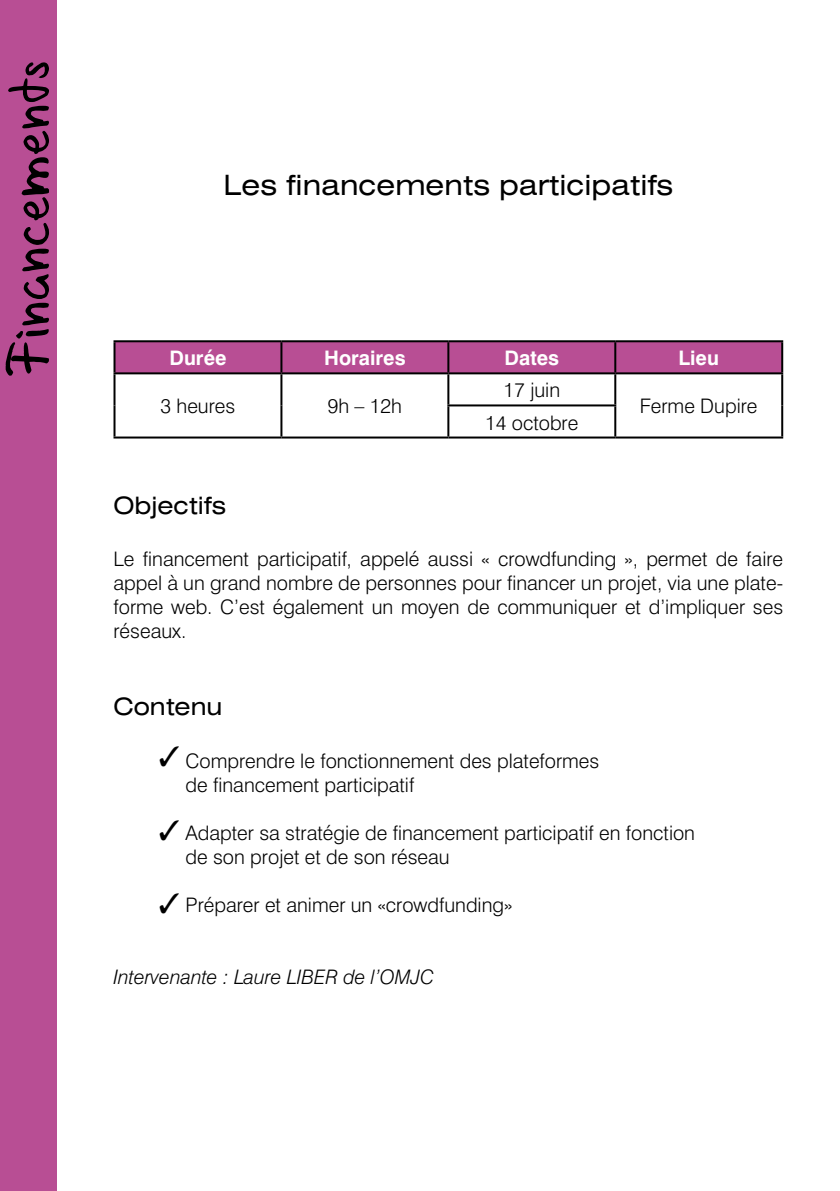
<style>
.page{position:relative;width:840px;height:1191px;background:#fff}
.page>*{position:absolute;margin:0;border:0;box-sizing:border-box;transform-origin:0 0}
.t1{font:72px "Chabinho 2008 v 2.0";color:#000}
.t2{font:expanded 28px "Swiss 721 BT";color:#000}
.t3{font:expanded 24px "Swiss 721 BT";color:#000}
.t4{font:300 20px/24px "Swiss 721 BT";color:#000}
.t5{font:italic 300 20px "Swiss 721 BT";color:#000}
.t6{font:700 20px "Swiss 721 BT";color:#fff}
</style>
<div class="page">
<div style="left:0;top:0;width:57px;height:1191px;background:#b84e94"></div>
<div style="left:115px;top:342px;width:665px;height:30px;background:#b84e94"></div>
<hr style="left:280px;top:342px;width:2px;height:30px;background:#000">
<hr style="left:447px;top:342px;width:2px;height:30px;background:#000">
<hr style="left:614px;top:342px;width:2px;height:30px;background:#000">
<hr style="left:113px;top:372px;width:168px;height:2px;background:#000">
<hr style="left:281px;top:372px;width:167px;height:2px;background:#000">
<hr style="left:280px;top:374px;width:2px;height:31px;background:#000">
<hr style="left:448px;top:372px;width:167px;height:2px;background:#000">
<hr style="left:447px;top:374px;width:2px;height:30px;background:#000">
<hr style="left:615px;top:372px;width:167px;height:2px;background:#000">
<hr style="left:614px;top:374px;width:2px;height:30px;background:#000">
<hr style="left:280px;top:405px;width:2px;height:31px;background:#000">
<hr style="left:447px;top:406px;width:2px;height:30px;background:#000">
<hr style="left:614px;top:406px;width:2px;height:30px;background:#000">
<hr style="left:448px;top:436px;width:167px;height:2px;background:#000">
<hr style="left:113px;top:340px;width:168px;height:2px;background:#000">
<hr style="left:113px;top:342px;width:2px;height:30px;background:#000">
<hr style="left:281px;top:340px;width:167px;height:2px;background:#000">
<hr style="left:448px;top:340px;width:167px;height:2px;background:#000">
<hr style="left:615px;top:340px;width:167px;height:2px;background:#000">
<hr style="left:780px;top:342px;width:2px;height:30px;background:#000">
<hr style="left:113px;top:374px;width:2px;height:31px;background:#000">
<hr style="left:113px;top:405px;width:2px;height:31px;background:#000">
<hr style="left:113px;top:436px;width:168px;height:2px;background:#000">
<hr style="left:281px;top:436px;width:167px;height:2px;background:#000">
<hr style="left:447px;top:404px;width:169px;height:2px;background:#000">
<hr style="left:780px;top:374px;width:2px;height:31px;background:#000">
<hr style="left:780px;top:405px;width:2px;height:31px;background:#000">
<hr style="left:615px;top:436px;width:167px;height:2px;background:#000">
<h1 class="t1" style="left:-15px;top:376px;width:320px;rotate:-90deg">Financements</h1>
<h2 class="t2" style="left:223px;top:169px;width:450px">Les financements participatifs</h2>
<p class="t6" style="left:169px;top:346px;width:58px">Durée</p>
<p class="t6" style="left:324px;top:346px;width:83px">Horaires</p>
<p class="t6" style="left:504px;top:346px;width:56px">Dates</p>
<p class="t6" style="left:678px;top:346px;width:42px">Lieu</p>
<p class="t4" style="left:160px;top:394px;width:76px">3 heures</p>
<p class="t4" style="left:327px;top:394px;width:76px">9h – 12h</p>
<p class="t4" style="left:503px;top:378px;width:58px">17 juin</p>
<p class="t4" style="left:639px;top:394px;width:119px">Ferme Dupire</p>
<p class="t4" style="left:485px;top:410px;width:94px">14 octobre</p>
<p class="t3" style="left:113px;top:491px;width:114px">Objectifs</p>
<p class="t4" style="left:113px;top:547px;width:671px;text-align:justify">Le financement participatif, appelé aussi « crowdfunding », permet de faire appel à un grand nombre de personnes pour financer un projet, via une plate&shy;forme web. C’est également un moyen de communiquer et d’impliquer ses réseaux.</p>
<p class="t3" style="left:113px;top:692px;width:110px">Contenu</p>
<p class="t4" style="left:185px;top:749px;width:415px">Comprendre le fonctionnement des plateformes de financement participatif</p>
<p class="t4" style="left:113px;top:821px;width:44px">A</p>
<p class="t4" style="left:185px;top:821px;width:510px;text-indent:12px">dapter sa stratégie de financement participatif en fonction de son projet et de son réseau</p>
<p class="t4" style="left:185px;top:893px;width:328px">Préparer et animer un «crowdfunding»</p>
<p class="t5" style="left:113px;top:965px;width:322px">Intervenante : Laure LIBER de l’OMJC</p>
</div>
